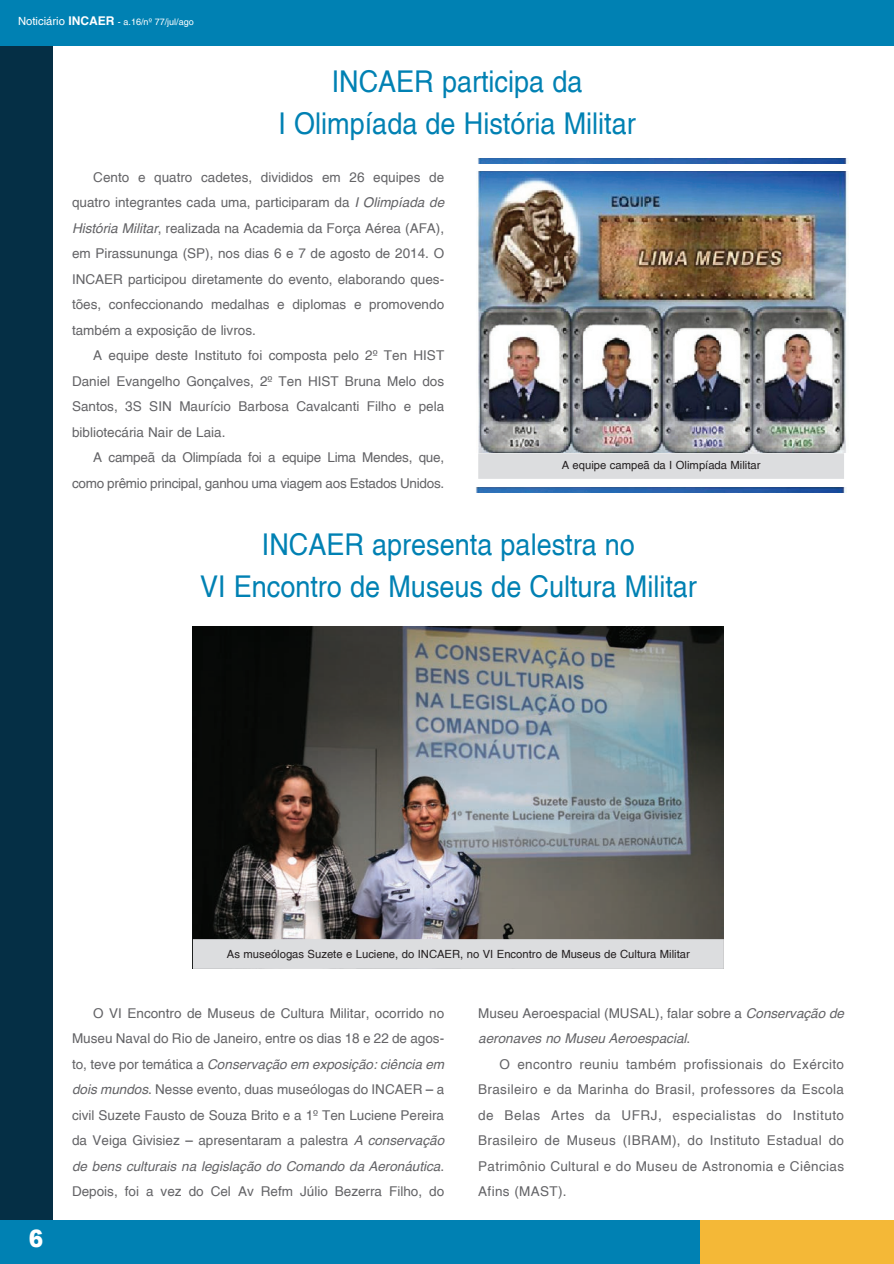
<style>
.page{position:relative;width:894px;height:1264px;background:#fff}
.page>*{position:absolute;margin:0;border:0;box-sizing:border-box;transform-origin:0 0}
.t1{font:30px/42px "Helvetica";color:#0081b3;scale:.9 1}
.t2{font:900 24px "Arial";color:#fff;scale:.9 1}
.t3{font:13.5px/25.5px "Helvetica";color:#636366;text-align:justify}
.t4{font:13.5px/25.5px "Helvetica";letter-spacing:-.02em;color:#636366;text-align:right}
.t5{font:italic 13.5px/25.5px "Helvetica";color:#636366}
.t6{font:11.25px "Helvetica";color:#231f20}
.t7{font:9px "Helvetica";color:#fff}
.s1{font-size:11.25px}
.s2{font-weight:700;font-size:12px}
.s3{font-style:italic}
.s4{font-style:normal}
</style>
<div class="page">
<div style="left:478px;top:453px;width:366px;height:26px;background:#dcdddf"></div>
<div style="left:0;top:38px;width:53px;height:1212px;background:#052f45"></div>
<div style="left:0;top:0;width:894px;height:46px;background:#0081b3"></div>
<div style="left:0;top:1220px;width:702px;height:43px;background:#0081b3"></div>
<div style="left:700px;top:1220px;width:194px;height:43px;background:#f4b837"></div>
<img style="left:477px;top:172px;width:370px;height:281px">
<img style="left:193px;top:626px;width:531px;height:313px">
<div style="left:193px;top:939px;width:531px;height:30px;background:#dcdddf"></div>
<img style="left:478px;top:158px;width:370px;height:5px">
<img style="left:476px;top:488px;width:369px;height:5px">
<p class="t7" style="left:18px;top:17px;width:177px"><span class="s1">Noticiário</span> <span class="s2">INCAER</span> - a.16/nº 77/jul/ago</p>
<h1 class="t1" style="left:332px;top:60px;width:30px">Incaer</h1>
<h1 class="t1" style="left:278px;top:60px;width:398px;text-indent:164px">participa da<br>i Olimpíada de História Militar</h1>
<p class="t3" style="left:72px;top:164px;width:374px;text-indent:21px">Cento e quatro cadetes, divididos em 26 equipes de quatro integrantes cada uma, participaram da <span class="s3">I Olimpíada de História Militar</span>, realizada na Academia da Força Aérea (AFA), em Pirassununga (SP), nos dias 6 e 7 de agosto de 2014. O INCAER participou diretamente do evento, elaborando ques&shy;tões, confeccionando medalhas e diplomas e promovendo também a exposição de livros.</p>
<p class="t3" style="left:72px;top:343px;width:374px;text-indent:21px">A equipe deste Instituto foi composta pelo 2º Ten HIST Daniel Evangelho Gonçalves, 2º Ten HIST Bruna Melo dos Santos, 3S SIN Maurício Barbosa Cavalcanti Filho e pela bibliotecária Nair de Laia.</p>
<p class="t4" style="left:72px;top:445px;width:374px">A campeã da Olimpíada foi a equipe Lima Mendes, que, como prêmio principal, ganhou uma viagem aos Estados Unidos.</p>
<p class="t6" style="left:561px;top:458px;width:200px">A equipe campeã da I Olimpíada Militar</p>
<h1 class="t1" style="left:262px;top:523px;width:30px">Incaer</h1>
<h1 class="t1" style="left:200px;top:523px;width:553px;text-indent:172px">apresenta palestra no<br>vi Encontro de Museus de Cultura Militar</h1>
<p class="t6" style="left:227px;top:947px;width:464px">As museólogas Suzete e Luciene, do INCAER, no VI Encontro de Museus de Cultura Militar</p>
<h2 class="t2" style="left:29px;top:1221px;width:18px">6</h2>
<p class="t3" style="left:72px;top:1000px;width:374px;text-indent:21px">O VI Encontro de Museus de Cultura Militar, ocorrido no Museu Naval do Rio de Janeiro, entre os dias 18 e 22 de agos&shy;to, teve por temática a <span class="s3">Conservação em exposição: ciência em dois mundos</span>. Nesse evento, duas museólogas do INCAER – a civil Suzete Fausto de Souza Brito e a 1º Ten Luciene Pereira da Veiga Givisiez – apresentaram a palestra <span class="s3">A conservação de bens culturais na legislação do Comando da Aeronáutica</span>.<br>Depois, foi a vez do Cel Av Refm Júlio Bezerra Filho, do</p>
<p class="t5" style="left:478px;top:1000px;width:367px"><span class="s4">Museu Aeroespacial (MUSAL), falar sobre a</span> Conservação de aeronaves no Museu Aeroespacial<span class="s4">.</span></p>
<p class="t3" style="left:478px;top:1051px;width:367px;text-indent:21px">O encontro reuniu também profissionais do Exército Brasileiro e da Marinha do Brasil, professores da Escola de Belas Artes da UFRJ, especialistas do Instituto Brasileiro de Museus (IBRAM), do Instituto Estadual do Patrimônio Cultural e do Museu de Astronomia e Ciências Afins (MAST).</p>
</div>
